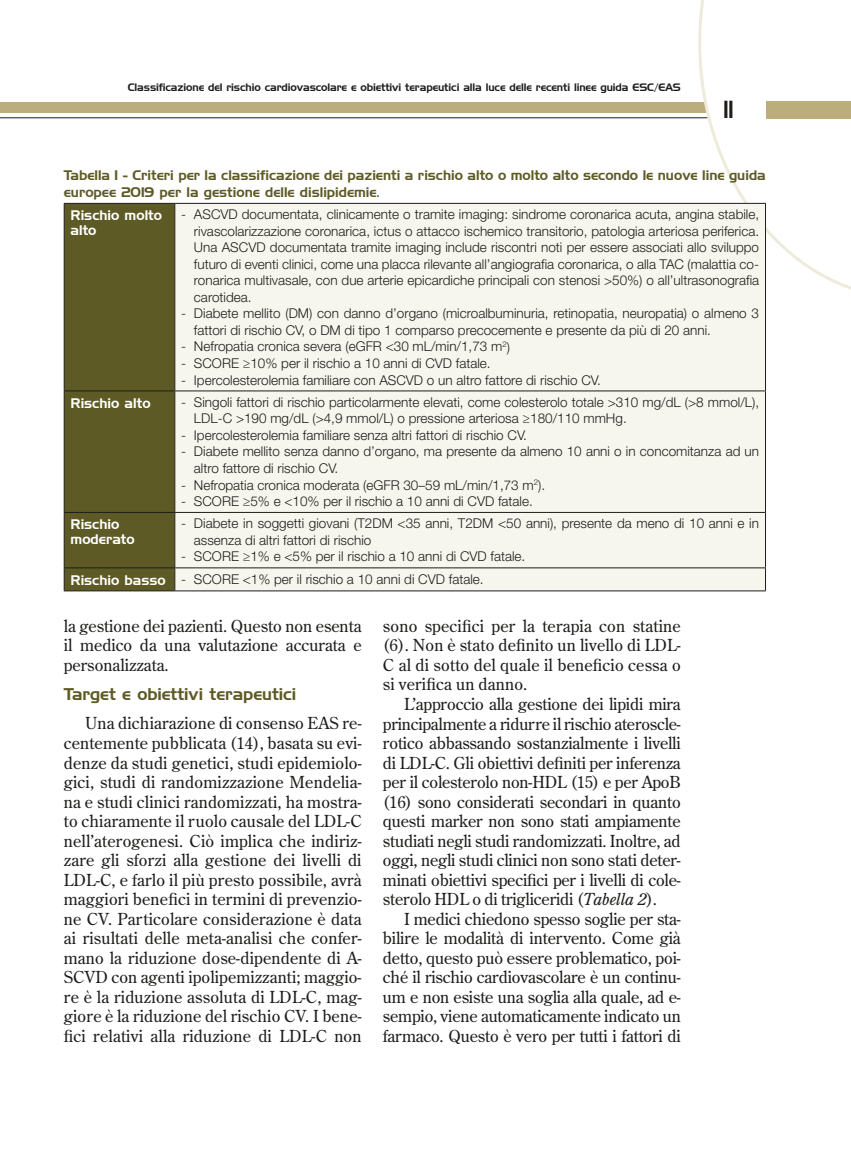
<style>
.page{position:relative;width:851px;height:1149px;background:#fff}
.page>*{position:absolute;margin:0;border:0;box-sizing:border-box;transform-origin:0 0}
.t1{font:24px "Handel Gothic BT";color:#1d1d1b;scale:.8 1}
.t2{font:16.5px/19.5px "Century Old Style Std";color:#1d1d1b;text-align:justify}
.t3{font:16.5px "Handel Gothic BT";color:#5e5a25}
.t4{font:300 13.5px/16.5px "Helvetica Neue LT Std";color:#1d1d1b}
.t5{font:13.5px/16.5px "Handel Gothic BT";color:#5e5a25}
.t6{font:13.5px/15px "Handel Gothic BT";color:#fff}
.t7{font:10.5px "Handel Gothic BT";letter-spacing:-.01em;color:#1d1d1b}
.s1{font-family:"Handel Gothic BT";font-weight:400;color:#fff}
.s2{font-style:italic}
</style>
<div class="page">
<hr style="left:0;top:117px;width:850px;height:1px;background:#1d1d1b">
<div style="left:0;top:102px;width:850px;height:11px;background:#bbae7c"></div>
<svg style="left:698px;top:0;width:152px;height:289px"></svg>
<div style="left:765px;top:101px;width:85px;height:17px;background:#bbae7c"></div>
<div style="left:65px;top:204px;width:109px;height:386px;background:#5e5a25"></div>
<div style="left:175px;top:204px;width:590px;height:386px;background:#f7f6ee"></div>
<hr style="left:64px;top:203px;width:111px;height:1px;background:#1d1d1b">
<hr style="left:64px;top:204px;width:1px;height:186px;background:#1d1d1b">
<hr style="left:175px;top:203px;width:590px;height:1px;background:#1d1d1b">
<hr style="left:174px;top:204px;width:1px;height:186px;background:#1d1d1b">
<hr style="left:765px;top:204px;width:1px;height:186px;background:#1d1d1b">
<hr style="left:64px;top:390px;width:111px;height:1px;background:#1d1d1b">
<hr style="left:64px;top:391px;width:1px;height:121px;background:#1d1d1b">
<hr style="left:175px;top:390px;width:590px;height:1px;background:#1d1d1b">
<hr style="left:174px;top:391px;width:1px;height:121px;background:#1d1d1b">
<hr style="left:765px;top:391px;width:1px;height:121px;background:#1d1d1b">
<hr style="left:64px;top:512px;width:111px;height:1px;background:#1d1d1b">
<hr style="left:64px;top:512px;width:1px;height:55px;background:#1d1d1b">
<hr style="left:175px;top:512px;width:590px;height:1px;background:#1d1d1b">
<hr style="left:174px;top:512px;width:1px;height:55px;background:#1d1d1b">
<hr style="left:765px;top:512px;width:1px;height:55px;background:#1d1d1b">
<hr style="left:64px;top:567px;width:111px;height:1px;background:#1d1d1b">
<svg style="left:64px;top:568px;width:1px;height:22px"></svg>
<hr style="left:175px;top:567px;width:590px;height:1px;background:#1d1d1b">
<svg style="left:174px;top:568px;width:1px;height:22px"></svg>
<svg style="left:765px;top:568px;width:1px;height:22px"></svg>
<hr style="left:64px;top:590px;width:111px;height:1px;background:#1d1d1b">
<hr style="left:175px;top:590px;width:590px;height:1px;background:#1d1d1b">
<p class="t7" style="left:128px;top:81px;width:554px">Classificazione del rischio cardiovascolare e obiettivi terapeutici alla luce delle recenti linee guida ESC/EAS</p>
<h1 class="t1" style="left:723px;top:95px;width:14px">11</h1>
<p class="t5" style="left:64px;top:167px;width:703px">Tabella 1 - Criteri per la classificazione dei pazienti a rischio alto o molto alto secondo le nuove line guida europee 2019 per la gestione delle dislipidemie.</p>
<p class="t6" style="left:71px;top:207px;width:93px">Rischio molto alto</p>
<p class="t4" style="left:194px;top:206px;width:566px;text-indent:-13px">- ASCVD documentata, clinicamente o tramite imaging: sindrome coronarica acuta, angina stabile, rivascolarizzazione coronarica, ictus o attacco ischemico transitorio, patologia arteriosa periferica.<br>Una ASCVD documentata tramite imaging include riscontri noti per essere associati allo sviluppo futuro di eventi clinici, come una placca rilevante all’angiografia coronarica, o alla TAC (malattia co&shy;ronarica multivasale, con due arterie epicardiche principali con stenosi &gt;50%) o all’ultrasonografia carotidea.</p>
<p class="t4" style="left:194px;top:305px;width:566px;text-indent:-13px">- Diabete mellito (DM) con danno d’organo (microalbuminuria, retinopatia, neuropatia) o almeno 3 fattori di rischio CV, o DM di tipo 1 comparso precocemente e presente da più di 20 anni.</p>
<p class="t4" style="left:181px;top:338px;width:330px">- Nefropatia cronica severa (eGFR &lt;30 mL/min/1,73 m<sup>2</sup>)</p>
<p class="t4" style="left:181px;top:354px;width:311px">- SCORE ≥10% per il rischio a 10 anni di CVD fatale.</p>
<p class="t4" style="left:181px;top:371px;width:421px">- Ipercolesterolemia familiare con ASCVD o un altro fattore di rischio CV.</p>
<p class="t6" style="left:71px;top:395px;width:81px">Rischio alto</p>
<p class="t4" style="left:194px;top:393px;width:566px;text-indent:-13px">- Singoli fattori di rischio particolarmente elevati, come colesterolo totale &gt;310 mg/dL (&gt;8 mmol/L),<br>LDL-C &gt;190 mg/dL (&gt;4,9 mmol/L) o pressione arteriosa ≥180/110 mmHg.</p>
<p class="t4" style="left:181px;top:426px;width:347px">- Ipercolesterolemia familiare senza altri fattori di rischio CV.</p>
<p class="t4" style="left:194px;top:443px;width:566px;text-indent:-13px">- Diabete mellito senza danno d’organo, ma presente da almeno 10 anni o in concomitanza ad un altro fattore di rischio CV.</p>
<p class="t4" style="left:181px;top:476px;width:365px">- Nefropatia cronica moderata (eGFR 30–59 mL/min/1,73 m<sup>2</sup>).</p>
<p class="t4" style="left:181px;top:492px;width:353px">- SCORE ≥5% e &lt;10% per il rischio a 10 anni di CVD fatale.</p>
<p class="t6" style="left:71px;top:516px;width:66px">Rischio moderato</p>
<p class="t4" style="left:194px;top:515px;width:566px;text-indent:-13px">- Diabete in soggetti giovani (T2DM &lt;35 anni, T2DM &lt;50 anni), presente da meno di 10 anni e in assenza di altri fattori di rischio</p>
<p class="t4" style="left:71px;top:545px;width:456px;line-height:22.6px;text-indent:111px">- SCORE ≥1% e &lt;5% per il rischio a 10 anni di CVD fatale.<br><span class="s1">Rischio basso</span> - SCORE &lt;1% per il rischio a 10 anni di CVD fatale.</p>
<p class="t2" style="left:64px;top:615px;width:299px">la gestione dei pazienti. Questo non esenta il medico da una valutazione accurata e personalizzata.</p>
<p class="t3" style="left:64px;top:684px;width:234px">Target e obiettivi terapeutici</p>
<p class="t2" style="left:64px;top:713px;width:299px;text-indent:21px">Una dichiarazione di consenso EAS re&shy;centemente pubblicata (14), basata su evi&shy;denze da studi genetici, studi epidemiolo&shy;gici, studi di randomizzazione Mendelia&shy;na e studi clinici randomizzati, ha mostra&shy;to chiaramente il ruolo causale del LDL-C nell’aterogenesi. Ciò implica che indiriz&shy;zare gli sforzi alla gestione dei livelli di LDL-C, e farlo il più presto possibile, avrà maggiori benefici in termini di prevenzio&shy;ne CV. Particolare considerazione è data ai risultati delle meta-analisi che confer&shy;mano la riduzione dose-dipendente di A-SCVD con agenti ipolipemizzanti; maggio&shy;re è la riduzione assoluta di LDL-C, mag&shy;giore è la riduzione del rischio CV. I bene&shy;fici relativi alla riduzione di LDL-C non</p>
<p class="t2" style="left:383px;top:615px;width:299px">sono specifici per la terapia con statine (6). Non è stato definito un livello di LDL-C al di sotto del quale il beneficio cessa o si verifica un danno.</p>
<p class="t2" style="left:383px;top:693px;width:299px;text-indent:21px">L’approccio alla gestione dei lipidi mira principalmente a ridurre il rischio ateroscle&shy;rotico abbassando sostanzialmente i livelli di LDL-C. Gli obiettivi definiti per inferenza per il colesterolo non-HDL (15) e per ApoB (16) sono considerati secondari in quanto questi marker non sono stati ampiamente studiati negli studi randomizzati. Inoltre, ad oggi, negli studi clinici non sono stati deter&shy;minati obiettivi specifici per i livelli di cole&shy;sterolo HDL o di trigliceridi (<span class="s2">Tabella 2</span>).</p>
<p class="t2" style="left:383px;top:908px;width:299px;text-indent:21px">I medici chiedono spesso soglie per sta&shy;bilire le modalità di intervento. Come già detto, questo può essere problematico, poi&shy;ché il rischio cardiovascolare è un continu&shy;um e non esiste una soglia alla quale, ad e&shy;sempio, viene automaticamente indicato un farmaco. Questo è vero per tutti i fattori di</p>
</div>
